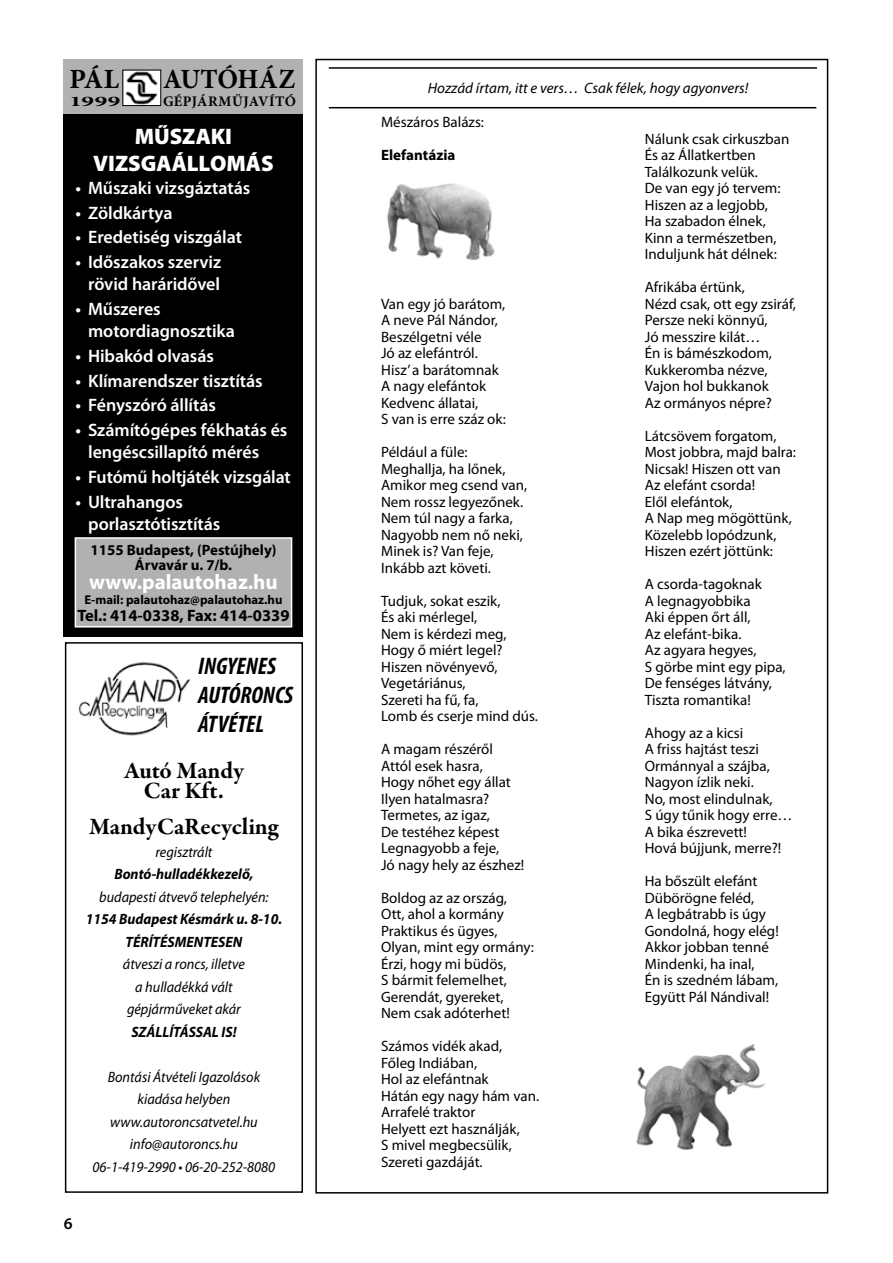
<style>
.page{position:relative;width:893px;height:1263px;background:#fff}
.page>*{position:absolute;margin:0;border:0;box-sizing:border-box;transform-origin:0 0}
.t1{font:700 27.75px "Minion Pro";letter-spacing:.015em;color:#000}
.t2{font:700 24px/19.5px "Garamond Premr Pro";letter-spacing:-.005em;color:#000;text-align:center}
.t3{font:italic 700 condensed 24px/28.8px "Myriad Pro";color:#000}
.t4{font:900 22.5px/27px "Myriad Pro";color:#fff}
.t5{font:700 21px "Myriad Pro";color:#fff}
.t6{font:600 18px/22.5px "Myriad Pro";letter-spacing:-.005em;color:#fff}
.t7{font:700 16.5px "Myriad Pro";color:#000}
.t8{font:600 16.5px "Myriad Pro";color:#000}
.t9{font:15px/16.5px "Myriad Pro";color:#000}
.t10{font:italic 15px/22.5px "Myriad Pro";color:#000;text-align:center;scale:.95 1}
.t11{font:italic 700 15px/22.5px "Myriad Pro";color:#000;text-align:center;scale:.95 1}
.t12{font:700 15px/15px "Myriad Pro";color:#000;text-align:center}
.t13{font:italic 15px "Myriad Pro";color:#000}
.t14{font:700 14.7px "Minion Pro";letter-spacing:.035em;color:#000}
.t15{font:700 14.7px "Minion Pro";letter-spacing:.035em;color:#000;scale:1.72 1}
.t16{font:700 12.75px "Myriad Pro";color:#000}
</style>
<div class="page">
<div style="left:64px;top:98px;width:239px;height:539px;background:#000"></div>
<div style="left:75px;top:538px;width:217px;height:89px;background:#b1b1b0"></div>
<div style="left:75px;top:537px;width:217px;height:90px;border:2px solid #fff"></div>
<div style="left:64px;top:60px;width:239px;height:54px;background:#b1b1b0"></div>
<img style="left:125px;top:72px;width:34px;height:32px">
<div style="left:65px;top:642px;width:238px;height:551px;border:2px solid #000"></div>
<img style="left:78px;top:662px;width:112px;height:74px">
<hr style="left:329px;top:67px;width:488px;height:2px;background:#000">
<hr style="left:329px;top:107px;width:487px;height:1px;background:#000">
<img style="left:387px;top:183px;width:108px;height:77px">
<img style="left:636px;top:1044px;width:129px;height:106px">
<h1 class="t1" style="left:70px;top:60px;width:44px">PÁL</h1>
<p class="t15" style="left:70px;top:90px;width:31px">1999</p>
<h1 class="t1" style="left:163px;top:60px;width:134px">AUTÓHÁZ</h1>
<p class="t14" style="left:163px;top:90px;width:135px">GÉPJÁRMŰJAVÍTÓ</p>
<h3 class="t4" style="left:93px;top:122px;width:116px;text-indent:42px">MŰSZAKI<br>VIZSGAÁLLOMÁS</h3>
<p class="t6" style="left:75px;top:177px;width:176px">• Műszaki vizsgáztatás</p>
<p class="t6" style="left:75px;top:202px;width:99px">• Zöldkártya</p>
<p class="t6" style="left:75px;top:226px;width:168px">• Eredetiség viszgálat</p>
<p class="t6" style="left:75px;top:251px;width:147px;text-align:right">• Időszakos szerviz rövid haráridővel</p>
<p class="t6" style="left:88px;top:298px;width:148px;text-indent:-13px">• Műszeres motordiagnosztika</p>
<p class="t6" style="left:75px;top:345px;width:140px">• Hibakód olvasás</p>
<p class="t6" style="left:75px;top:370px;width:189px">• Klímarendszer tisztítás</p>
<p class="t6" style="left:75px;top:394px;width:142px">• Fényszóró állítás</p>
<p class="t6" style="left:88px;top:419px;width:201px;text-indent:-13px">• Számítógépes fékhatás és lengéscsillapító mérés</p>
<p class="t6" style="left:75px;top:466px;width:217px">• Futómű holtjáték vizsgálat</p>
<p class="t6" style="left:88px;top:491px;width:134px;text-indent:-13px">• Ultrahangos porlasztótisztítás</p>
<p class="t12" style="left:90px;top:543px;width:188px">1155 Budapest, (Pestújhely)<br>Árvavár u. 7/b.</p>
<h3 class="t5" style="left:89px;top:571px;width:190px">www.palautohaz.hu</h3>
<p class="t16" style="left:85px;top:593px;width:199px">E-mail: palautohaz@palautohaz.hu</p>
<p class="t7" style="left:77px;top:606px;width:214px">Tel.: 414-0338, Fax: 414-0339</p>
<h2 class="t3" style="left:198px;top:651px;width:97px">INGYENES<br>AUTÓRONCS<br>ÁTVÉTEL</h2>
<h2 class="t2" style="left:124px;top:761px;width:121px">Autó Mandy<br>Car Kft.</h2>
<h2 class="t2" style="left:89px;top:817px;width:191px">MandyCaRecycling</h2>
<p class="t10" style="left:155px;top:840px;width:61px">regisztrált</p>
<p class="t11" style="left:114px;top:863px;width:148px">Bontó-hulladékkezelő,</p>
<p class="t10" style="left:99px;top:885px;width:180px">budapesti átvevő telephelyén:</p>
<p class="t11" style="left:86px;top:908px;width:208px">1154 Budapest Késmárk u. 8-10.<br>TÉRÍTÉSMENTESEN</p>
<p class="t10" style="left:123px;top:952px;width:130px">átveszi a roncs, illetve a hulladékká vált gépjárműveket akár</p>
<p class="t11" style="left:131px;top:1020px;width:112px">SZÁLLÍTÁSSAL IS!</p>
<p class="t10" style="left:93px;top:1065px;width:194px">Bontási Átvételi Igazolások kiadása helyben www.autoroncsatvetel.hu info@autoroncs.hu<br>06-1-419-2990 • 06-20-252-8080</p>
<p class="t8" style="left:64px;top:1214px;width:10px">6</p>
<p class="t13" style="left:428px;top:79px;width:322px">Hozzád írtam, itt e vers… Csak félek, hogy agyonvers!</p>
<p class="t9" style="left:381px;top:114px;width:104px">Mészáros Balázs:</p>
<p class="t12" style="left:381px;top:148px;width:76px">Elefantázia</p>
<p class="t9" style="left:381px;top:296px;width:126px">Van egy jó barátom,<br>A neve Pál Nándor,<br>Beszélgetni véle<br>Jó az elefántról.<br>Hisz’ a barátomnak<br>A nagy elefántok<br>Kedvenc állatai,<br>S van is erre száz ok:</p>
<p class="t9" style="left:381px;top:444px;width:148px">Például a füle:<br>Meghallja, ha lőnek,<br>Amikor meg csend van,<br>Nem rossz legyezőnek.<br>Nem túl nagy a farka,<br>Nagyobb nem nő neki,<br>Minek is? Van feje,<br>Inkább azt követi.</p>
<p class="t9" style="left:381px;top:593px;width:158px">Tudjuk, sokat eszik,<br>És aki mérlegel,<br>Nem is kérdezi meg,<br>Hogy ő miért legel?<br>Hiszen növényevő,<br>Vegetáriánus,<br>Szereti ha fű, fa,<br>Lomb és cserje mind dús.</p>
<p class="t9" style="left:381px;top:741px;width:145px">A magam részéről<br>Attól esek hasra,<br>Hogy nőhet egy állat<br>Ilyen hatalmasra?<br>Termetes, az igaz,<br>De testéhez képest<br>Legnagyobb a feje,<br>Jó nagy hely az észhez!</p>
<p class="t9" style="left:381px;top:890px;width:154px">Boldog az az ország,<br>Ott, ahol a kormány<br>Praktikus és ügyes,<br>Olyan, mint egy ormány:<br>Érzi, hogy mi büdös,<br>S bármit felemelhet,<br>Gerendát, gyereket,<br>Nem csak adóterhet!</p>
<p class="t9" style="left:381px;top:1038px;width:160px">Számos vidék akad,<br>Főleg Indiában,<br>Hol az elefántnak<br>Hátán egy nagy hám van.<br>Arrafelé traktor<br>Helyett ezt használják,<br>S mivel megbecsülik,<br>Szereti gazdáját.</p>
<p class="t9" style="left:645px;top:131px;width:146px">Nálunk csak cirkuszban<br>És az Állatkertben<br>Találkozunk velük.<br>De van egy jó tervem:<br>Hiszen az a legjobb,<br>Ha szabadon élnek,<br>Kinn a természetben,<br>Induljunk hát délnek:</p>
<p class="t9" style="left:645px;top:279px;width:153px">Afrikába értünk,<br>Nézd csak, ott egy zsiráf,<br>Persze neki könnyű,<br>Jó messzire kilát…<br>Én is bámészkodom,<br>Kukkeromba nézve,<br>Vajon hol bukkanok<br>Az ormányos népre?</p>
<p class="t9" style="left:645px;top:428px;width:153px">Látcsövem forgatom,<br>Most jobbra, majd balra:<br>Nicsak! Hiszen ott van<br>Az elefánt csorda!<br>Elől elefántok,<br>A Nap meg mögöttünk,<br>Közelebb lopódzunk,<br>Hiszen ezért jöttünk:</p>
<p class="t9" style="left:645px;top:576px;width:142px">A csorda-tagoknak<br>A legnagyobbika<br>Aki éppen őrt áll,<br>Az elefánt-bika.<br>Az agyara hegyes,<br>S görbe mint egy pipa,<br>De fenséges látvány,<br>Tiszta romantika!</p>
<p class="t9" style="left:645px;top:725px;width:149px">Ahogy az a kicsi<br>A friss hajtást teszi<br>Ormánnyal a szájba,<br>Nagyon ízlik neki.<br>No, most elindulnak,<br>S úgy tűnik hogy erre…<br>A bika észrevett!<br>Hová bújjunk, merre?!</p>
<p class="t9" style="left:645px;top:873px;width:135px">Ha bőszült elefánt<br>Dübörögne feléd,<br>A legbátrabb is úgy<br>Gondolná, hogy elég!<br>Akkor jobban tenné<br>Mindenki, ha inal,<br>Én is szedném lábam,<br>Együtt Pál Nándival!</p>
</div>
